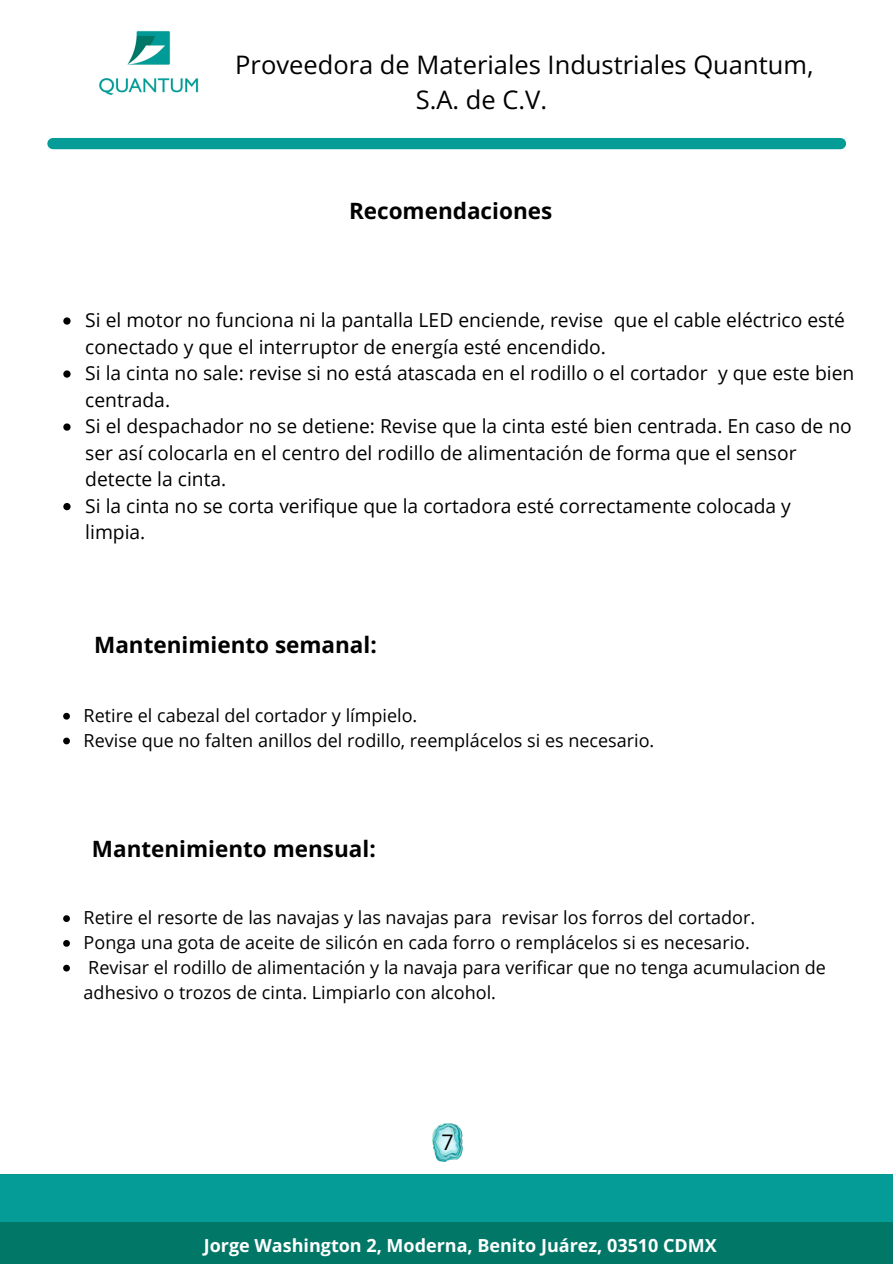
<style>
.page{position:relative;width:893px;height:1264px;background:#fff}
.page>*{position:absolute;margin:0;border:0;box-sizing:border-box;transform-origin:0 0}
.t1{font:25.5px/34.8px "Open Sans";color:#000}
.t2{font:700 22.5px "Open Sans";color:#000}
.t3{font:21.45px "Open Sans";color:#000}
.t4{font:19.2px/26.5px "Open Sans";color:#000}
.t5{font:18px/24.8px "Open Sans";color:#000}
.t6{font:700 18px "Open Sans";color:#fff}
</style>
<div class="page">
<div style="left:53px;top:138px;width:787px;height:11px;background:#059c98"></div>
<div style="left:0;top:1174px;width:892px;height:89px;background:#059c98"></div>
<div style="left:0;top:1222px;width:892px;height:41px;background:#007767"></div>
<img style="left:99px;top:30px;width:100px;height:66px">
<img style="left:432px;top:1123px;width:30px;height:38px">
<svg style="left:63px;top:713px;width:7px;height:6px"></svg>
<svg style="left:63px;top:737px;width:7px;height:7px"></svg>
<svg style="left:63px;top:915px;width:7px;height:7px"></svg>
<svg style="left:63px;top:940px;width:7px;height:6px"></svg>
<svg style="left:63px;top:964px;width:7px;height:7px"></svg>
<svg style="left:63px;top:317px;width:8px;height:7px"></svg>
<svg style="left:63px;top:370px;width:8px;height:7px"></svg>
<svg style="left:63px;top:423px;width:8px;height:7px"></svg>
<svg style="left:63px;top:503px;width:8px;height:7px"></svg>
<p class="t1" style="left:415px;top:47px;width:399px;text-indent:-180px">Proveedora de Materiales Industriales Quantum,<br>S.A. de C.V.</p>
<p class="t2" style="left:349px;top:195px;width:205px">Recomendaciones</p>
<p class="t4" style="left:85px;top:306px;width:761px">Si el motor no funciona ni la pantalla LED enciende, revise que el cable eléctrico esté conectado y que el interruptor de energía esté encendido.</p>
<p class="t4" style="left:85px;top:359px;width:770px">Si la cinta no sale: revise si no está atascada en el rodillo o el cortador y que este bien centrada.</p>
<p class="t4" style="left:85px;top:412px;width:768px">Si el despachador no se detiene: Revise que la cinta esté bien centrada. En caso de no ser así colocarla en el centro del rodillo de alimentación de forma que el sensor detecte la cinta.</p>
<p class="t4" style="left:85px;top:492px;width:707px">Si la cinta no se corta verifique que la cortadora esté correctamente colocada y limpia.</p>
<p class="t2" style="left:94px;top:629px;width:284px">Mantenimiento semanal:</p>
<p class="t5" style="left:84px;top:702px;width:335px">Retire el cabezal del cortador y límpielo.</p>
<p class="t5" style="left:84px;top:727px;width:572px">Revise que no falten anillos del rodillo, reemplácelos si es necesario.</p>
<p class="t2" style="left:92px;top:833px;width:285px">Mantenimiento mensual:</p>
<p class="t5" style="left:84px;top:904px;width:673px">Retire el resorte de las navajas y las navajas para revisar los forros del cortador.</p>
<p class="t5" style="left:84px;top:929px;width:667px">Ponga una gota de aceite de silicón en cada forro o remplácelos si es necesario.</p>
<p class="t5" style="left:84px;top:954px;width:743px">Revisar el rodillo de alimentación y la navaja para verificar que no tenga acumulacion de adhesivo o trozos de cinta. Limpiarlo con alcohol.</p>
<p class="t3" style="left:441px;top:1127px;width:14px">7</p>
<p class="t6" style="left:204px;top:1232px;width:514px">Jorge Washington 2, Moderna, Benito Juárez, 03510 CDMX</p>
</div>
